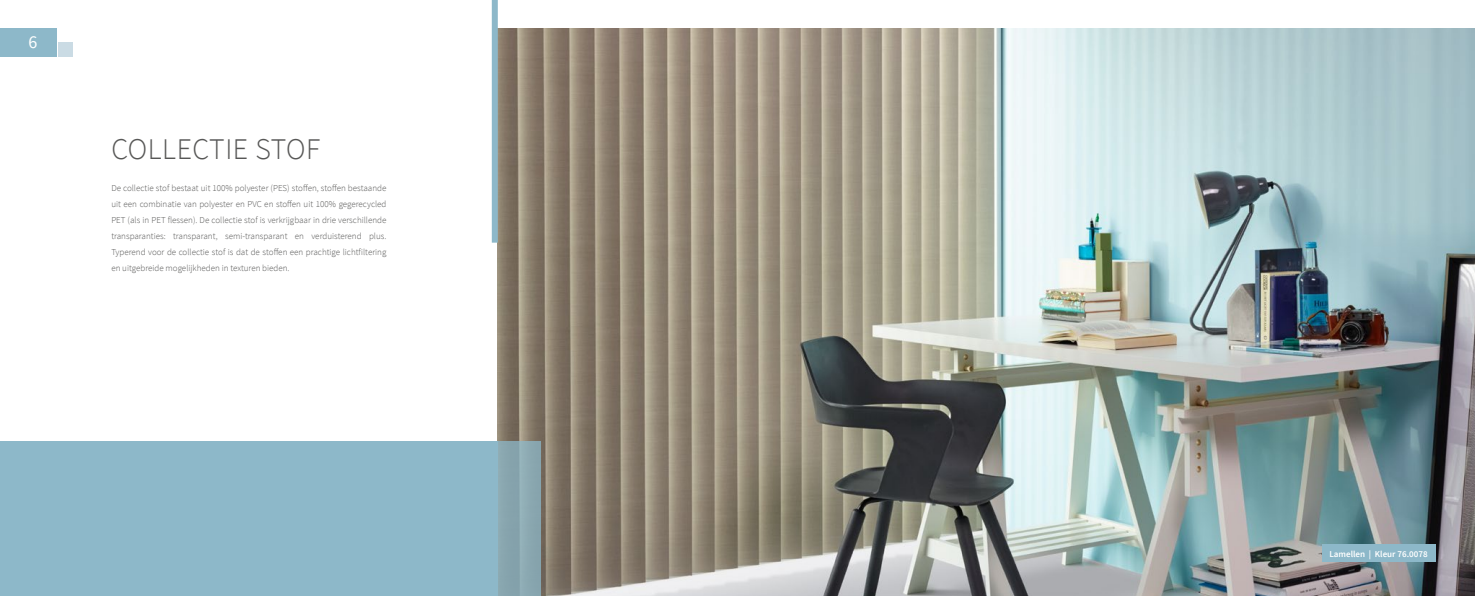
<style>
.page{position:relative;width:1475px;height:596px;background:#fff}
.page>*{position:absolute;margin:0;border:0;box-sizing:border-box;transform-origin:0 0}
.t1{font:300 30px "Source Sans Pro";letter-spacing:.02em;color:#575756}
.t2{font:18px "Source Sans Pro";color:#fff}
.t3{font:300 9px/16px "Source Sans Pro";color:#575756;text-align:justify}
.t4{font:600 9px "Source Sans Pro";color:#fff}
</style>
<div class="page">
<div style="left:0;top:28px;width:57px;height:29px;background:#8db8c9"></div>
<div style="left:59px;top:43px;width:14px;height:14px;background:#cadbe4"></div>
<img style="left:497px;top:28px;width:977px;height:567px">
<div style="left:1321px;top:544px;width:113px;height:17px;background:#8db8c9"></div>
<div style="left:0;top:441px;width:497px;height:154px;background:#8db8c9"></div>
<div style="left:497px;top:441px;width:43px;height:154px;background:#89a6af"></div>
<div style="left:491px;top:0;width:6px;height:242px;background:#8db8c9"></div>
<h2 class="t2" style="left:28px;top:31px;width:10px">6</h2>
<h1 class="t1" style="left:111px;top:130px;width:210px">COLLECTIE STOF</h1>
<p class="t3" style="left:111px;top:180px;width:276px">De collectie stof bestaat uit 100% polyester (PES) stoffen, stoffen bestaande uit een combinatie van polyester en PVC en stoffen uit 100% gegerecycled PET (als in PET flessen). De collectie stof is verkrijgbaar in drie verschillende transparanties: transparant, semi-transparant en verduisterend plus.<br>Typerend voor de collectie stof is dat de stoffen een prachtige lichtfiltering en uitgebreide mogelijkheden in texturen bieden.</p>
<p class="t4" style="left:1329px;top:547px;width:100px">Lamellen | Kleur 76.0078</p>
</div>
